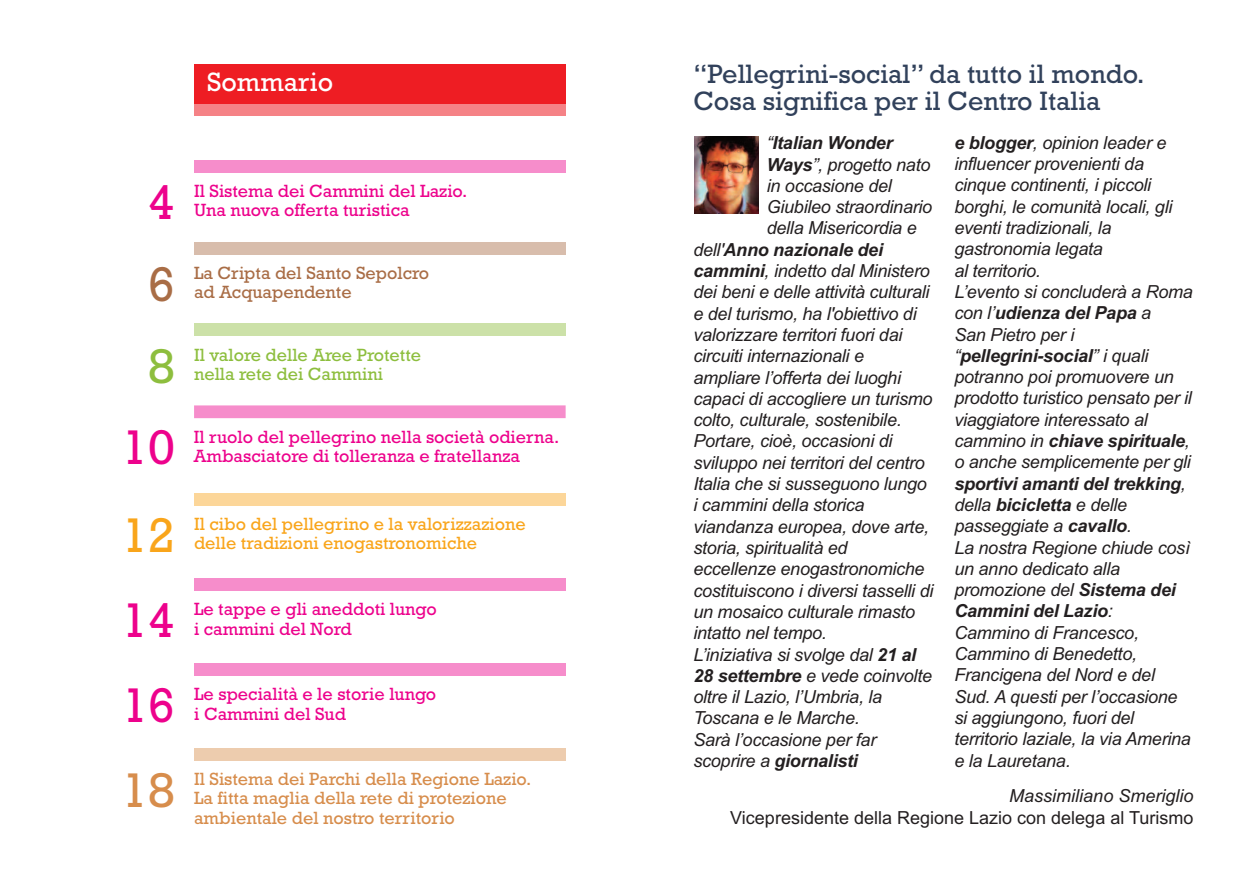
<style>
.page{position:relative;width:1259px;height:893px;background:#fff}
.page>*{position:absolute;margin:0;border:0;box-sizing:border-box;transform-origin:0 0}
.t1{font:49.5px "Rockwell";color:#ed028c}
.t2{font:49.5px "Rockwell";color:#f9a51b}
.t3{font:49.5px "Rockwell";color:#d78d4c}
.t4{font:49.5px "Rockwell";color:#a96d46}
.t5{font:49.5px "Rockwell";color:#8dbe3e}
.t6{font:27px/27px "Rockwell";color:#31415b}
.t7{font:27px "Rockwell";color:#fff}
.t8{font:italic 18px/21.3px "Arial";letter-spacing:-.015em;color:#231f20}
.t9{font:18px/19.5px "Rockwell";color:#ed028c}
.t10{font:18px/19.5px "Rockwell";color:#d78d4c}
.t11{font:18px/19.5px "Rockwell";color:#f9a51b}
.t12{font:italic 700 18px "Arial";letter-spacing:-.015em;color:#231f20}
.t13{font:18px "Arial";color:#231f20}
.t14{font:18px/19.5px "Rockwell";color:#8dbe3e}
.t15{font:18px "Rockwell";color:#a96d46}
.s1{font-weight:700}
.s2{font-weight:400}
</style>
<div class="page">
<div style="left:194px;top:160px;width:371px;height:12px;background:#f68dcb"></div>
<div style="left:194px;top:323px;width:371px;height:13px;background:#cce1a8"></div>
<div style="left:194px;top:405px;width:371px;height:13px;background:#f68dcb"></div>
<div style="left:194px;top:493px;width:371px;height:12px;background:#fcd699"></div>
<div style="left:194px;top:578px;width:371px;height:13px;background:#f68dcb"></div>
<div style="left:194px;top:748px;width:371px;height:12px;background:#edccae"></div>
<div style="left:194px;top:242px;width:371px;height:12px;background:#d8bdac"></div>
<div style="left:194px;top:64px;width:371px;height:40px;background:#ee1d23"></div>
<div style="left:194px;top:104px;width:371px;height:12px;background:#f58286"></div>
<div style="left:194px;top:663px;width:372px;height:13px;background:#f68dcb"></div>
<img style="left:694px;top:136px;width:64px;height:78px">
<h2 class="t7" style="left:207px;top:66px;width:128px">Sommario</h2>
<h2 class="t6" style="left:693px;top:60px;width:453px">“Pellegrini-social” da tutto il mondo.<br>Cosa significa per il Centro Italia</h2>
<h1 class="t1" style="left:148px;top:173px;width:28px">4</h1>
<p class="t9" style="left:194px;top:181px;width:275px">Il Sistema dei Cammini del Lazio.<br>Una nuova offerta turistica</p>
<h1 class="t4" style="left:148px;top:255px;width:28px">6</h1>
<p class="t15" style="left:194px;top:262px;width:237px">La Cripta del Santo Sepolcro</p>
<p class="t15" style="left:194px;top:282px;width:159px">ad Acquapendente</p>
<h1 class="t5" style="left:148px;top:336px;width:28px">8</h1>
<p class="t14" style="left:194px;top:345px;width:228px">Il valore delle Aree Protette nella rete dei Cammini</p>
<h1 class="t1" style="left:121px;top:418px;width:55px">10</h1>
<p class="t9" style="left:194px;top:427px;width:367px">Il ruolo del pellegrino nella società odierna.<br>Ambasciatore di tolleranza e fratellanza</p>
<h1 class="t2" style="left:121px;top:506px;width:55px">12</h1>
<p class="t11" style="left:194px;top:514px;width:333px">Il cibo del pellegrino e la valorizzazione delle tradizioni enogastronomiche</p>
<h1 class="t1" style="left:121px;top:591px;width:55px">14</h1>
<p class="t9" style="left:194px;top:599px;width:244px">Le tappe e gli aneddoti lungo i cammini del Nord</p>
<h1 class="t1" style="left:121px;top:676px;width:55px">16</h1>
<p class="t9" style="left:194px;top:684px;width:243px">Le specialità e le storie lungo</p>
<p class="t9" style="left:194px;top:704px;width:153px">i Cammini del Sud</p>
<h1 class="t3" style="left:121px;top:761px;width:55px">18</h1>
<p class="t10" style="left:194px;top:769px;width:339px">Il Sistema dei Parchi della Regione Lazio.<br>La fitta maglia della rete di protezione ambientale del nostro territorio</p>
<p class="t8" style="left:954px;top:132px;width:240px"><span class="s1">e blogger</span>, opinion leader e influencer provenienti da cinque continenti, i piccoli borghi, le comunità locali, gli eventi tradizionali, la gastronomia legata<br>al territorio.<br>L’evento si concluderà a Roma con l’<span class="s1">udienza del Papa</span> a<br>San Pietro per i “<span class="s1">pellegrini-social</span>” i quali potranno poi promuovere un prodotto turistico pensato per il viaggiatore interessato al cammino in <span class="s1">chiave spirituale</span>, o anche semplicemente per gli <span class="s1">sportivi amanti del trekking</span>, della <span class="s1">bicicletta</span> e delle passeggiate a <span class="s1">cavallo</span>.<br>La nostra Regione chiude così un anno dedicato alla promozione del <span class="s1">Sistema dei<br>Cammini del Lazio</span>:<br>Cammino di Francesco,<br>Cammino di Benedetto,<br>Francigena del Nord e del<br>Sud. A questi per l’occasione si aggiungono, fuori del territorio laziale, la via Amerina e la Lauretana.</p>
<p class="t8" style="left:1009px;top:785px;width:186px">Massimiliano Smeriglio</p>
<p class="t13" style="left:730px;top:807px;width:464px">Vicepresidente della Regione Lazio con delega al Turismo</p>
<p class="t12" style="left:766px;top:132px;width:127px"><span class="s2">“</span>Italian Wonder</p>
<p class="t8" style="left:766px;top:154px;width:165px"><span class="s1">Ways</span>”, progetto nato</p>
<p class="t8" style="left:766px;top:175px;width:127px">in occasione del</p>
<p class="t8" style="left:766px;top:196px;width:167px">Giubileo straordinario</p>
<p class="t8" style="left:766px;top:218px;width:151px">della Misericordia e</p>
<p class="t12" style="left:693px;top:239px;width:191px"><span class="s2">dell'</span>Anno nazionale dei</p>
<p class="t8" style="left:693px;top:260px;width:238px"><span class="s1">cammini</span>, indetto dal Ministero</p>
<p class="t8" style="left:693px;top:281px;width:237px">dei beni e delle attività culturali</p>
<p class="t8" style="left:693px;top:303px;width:225px">e del turismo, ha l'obiettivo di</p>
<p class="t8" style="left:693px;top:324px;width:210px">valorizzare territori fuori dai</p>
<p class="t8" style="left:693px;top:345px;width:172px">circuiti internazionali e</p>
<p class="t8" style="left:693px;top:367px;width:209px">ampliare l’offerta dei luoghi</p>
<p class="t8" style="left:693px;top:388px;width:241px">capaci di accogliere un turismo</p>
<p class="t8" style="left:693px;top:409px;width:210px">colto, culturale, sostenibile.</p>
<p class="t8" style="left:693px;top:431px;width:201px">Portare, cioè, occasioni di</p>
<p class="t8" style="left:693px;top:452px;width:233px">sviluppo nei territori del centro</p>
<p class="t8" style="left:693px;top:473px;width:235px">Italia che si susseguono lungo</p>
<p class="t8" style="left:693px;top:494px;width:173px">i cammini della storica</p>
<p class="t8" style="left:693px;top:516px;width:237px">viandanza europea, dove arte,</p>
<p class="t8" style="left:693px;top:537px;width:156px">storia, spiritualità ed</p>
<p class="t8" style="left:693px;top:558px;width:233px">eccellenze enogastronomiche</p>
<p class="t8" style="left:693px;top:580px;width:241px">costituiscono i diversi tasselli di</p>
<p class="t8" style="left:693px;top:601px;width:223px">un mosaico culturale rimasto</p>
<p class="t8" style="left:693px;top:622px;width:135px">intatto nel tempo.</p>
<p class="t8" style="left:693px;top:644px;width:224px">L’iniziativa si svolge dal <span class="s1">21 al</span></p>
<p class="t8" style="left:693px;top:665px;width:240px"><span class="s1">28 settembre</span> e vede coinvolte</p>
<p class="t8" style="left:693px;top:686px;width:190px">oltre il Lazio, l’Umbria, la</p>
<p class="t8" style="left:693px;top:707px;width:168px">Toscana e le Marche.</p>
<p class="t8" style="left:693px;top:729px;width:184px">Sarà l’occasione per far</p>
<p class="t12" style="left:693px;top:750px;width:166px"><span class="s2">scoprire a</span> giornalisti</p>
</div>
